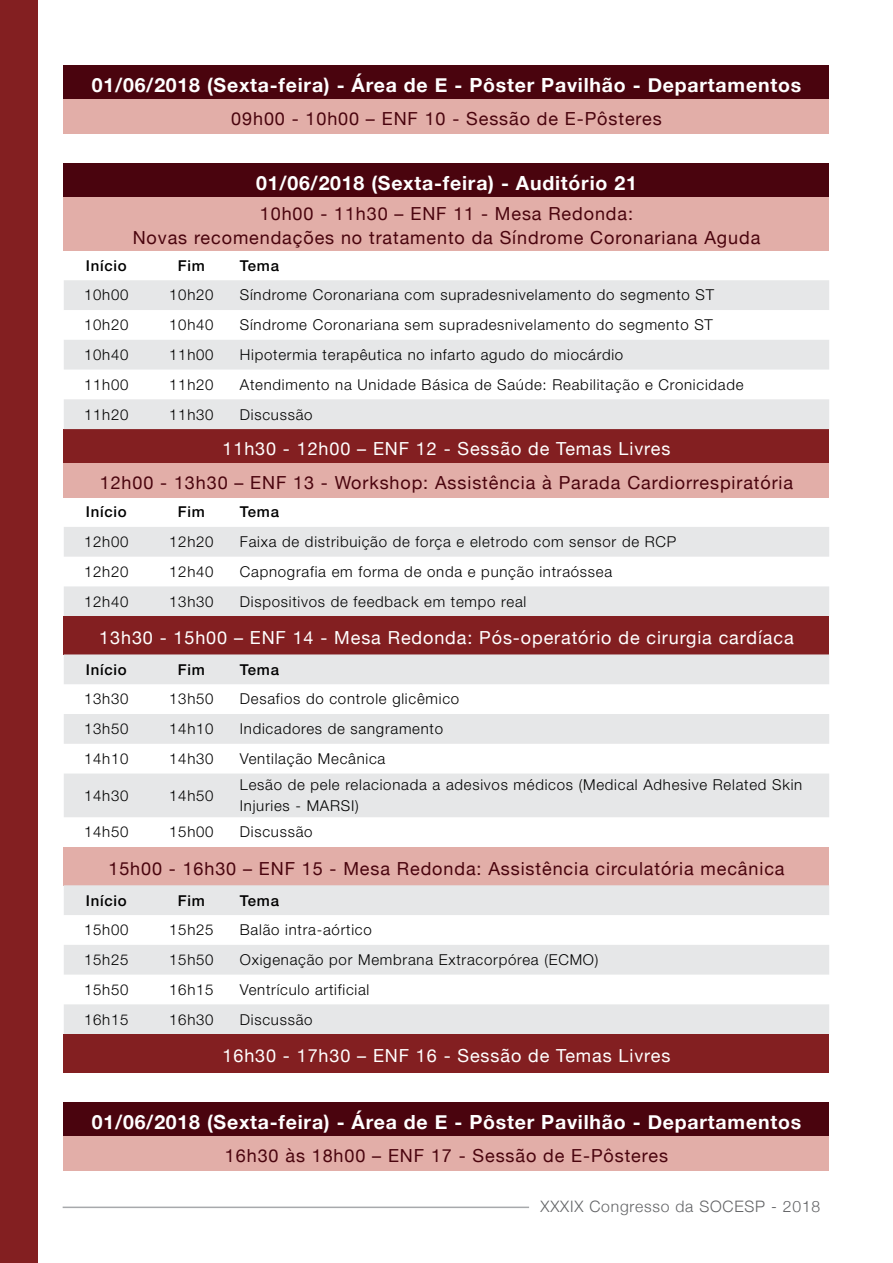
<style>
.page{position:relative;width:893px;height:1263px;background:#fff}
.page>*{position:absolute;margin:0;border:0;box-sizing:border-box;transform-origin:0 0}
.t1{font:700 19.5px "Helvetica Neue";letter-spacing:.04em;color:#fff}
.t2{font:18px/24px "Helvetica Neue";letter-spacing:.05em;color:#4a040e;text-align:center}
.t3{font:18px "Helvetica Neue";letter-spacing:.05em;color:#fff}
.t4{font:300 15.75px "Helvetica Neue";letter-spacing:.05em;color:#636466}
.t5{font:300 15px/21px "Helvetica Neue LT Std";letter-spacing:.05em;color:#000}
.t6{font:500 15px "Helvetica Neue LT Std";letter-spacing:.05em;color:#000}
</style>
<div class="page">
<hr style="left:63px;top:1206px;width:466px;height:2px;background:#a7a9ac">
<div style="left:0;top:0;width:38px;height:1263px;background:#831f21"></div>
<div style="left:64px;top:163px;width:765px;height:34px;background:#4a040e"></div>
<div style="left:64px;top:65px;width:765px;height:34px;background:#4a040e"></div>
<div style="left:64px;top:99px;width:765px;height:34px;background:#e2aea8"></div>
<div style="left:64px;top:1102px;width:765px;height:34px;background:#4a040e"></div>
<div style="left:64px;top:1136px;width:765px;height:34px;background:#e2aea8"></div>
<div style="left:64px;top:429px;width:765px;height:34px;background:#831f21"></div>
<div style="left:64px;top:197px;width:765px;height:53px;background:#e2aea8"></div>
<svg style="left:64px;top:280px;width:765px;height:149px;fill:#e6e7e8"></svg>
<div style="left:64px;top:463px;width:765px;height:34px;background:#e2aea8"></div>
<svg style="left:64px;top:527px;width:765px;height:89px;fill:#e6e7e8"></svg>
<div style="left:64px;top:616px;width:765px;height:38px;background:#831f21"></div>
<svg style="left:64px;top:654px;width:765px;height:163px;fill:#e6e7e8"></svg>
<div style="left:64px;top:847px;width:765px;height:38px;background:#e2aea8"></div>
<svg style="left:64px;top:885px;width:765px;height:149px;fill:#e6e7e8"></svg>
<div style="left:64px;top:1034px;width:765px;height:38px;background:#831f21"></div>
<h1 class="t1" style="left:92px;top:70px;width:711px">01/06/2018 (Sexta-feira) - Área de E - Pôster Pavilhão - Departamentos</h1>
<p class="t2" style="left:231px;top:108px;width:432px">09h00 - 10h00 – ENF 10 - Sessão de E-Pôsteres</p>
<h1 class="t1" style="left:256px;top:168px;width:382px">01/06/2018 (Sexta-feira) - Auditório 21</h1>
<p class="t2" style="left:133px;top:203px;width:629px">10h00 - 11h30 – ENF 11 - Mesa Redonda:<br>Novas recomendações no tratamento da Síndrome Coronariana Aguda</p>
<p class="t6" style="left:86px;top:256px;width:42px">Início</p>
<p class="t6" style="left:178px;top:256px;width:29px">Fim</p>
<p class="t6" style="left:240px;top:256px;width:41px">Tema</p>
<p class="t5" style="left:84px;top:284px;width:46px">10h00</p>
<p class="t5" style="left:169px;top:284px;width:46px">10h20</p>
<p class="t5" style="left:240px;top:284px;width:476px">Síndrome Coronariana com supradesnivelamento do segmento ST</p>
<p class="t5" style="left:84px;top:314px;width:46px">10h20</p>
<p class="t5" style="left:169px;top:314px;width:46px">10h40</p>
<p class="t5" style="left:240px;top:314px;width:475px">Síndrome Coronariana sem supradesnivelamento do segmento ST</p>
<p class="t5" style="left:84px;top:344px;width:46px">10h40</p>
<p class="t5" style="left:169px;top:344px;width:46px">11h00</p>
<p class="t5" style="left:240px;top:344px;width:385px">Hipotermia terapêutica no infarto agudo do miocárdio</p>
<p class="t5" style="left:84px;top:374px;width:46px">11h00</p>
<p class="t5" style="left:169px;top:374px;width:46px">11h20</p>
<p class="t5" style="left:240px;top:374px;width:505px">Atendimento na Unidade Básica de Saúde: Reabilitação e Cronicidade</p>
<p class="t5" style="left:84px;top:403px;width:46px">11h20</p>
<p class="t5" style="left:169px;top:403px;width:46px">11h30</p>
<p class="t5" style="left:240px;top:403px;width:74px">Discussão</p>
<p class="t3" style="left:223px;top:435px;width:449px">11h30 - 12h00 – ENF 12 - Sessão de Temas Livres</p>
<p class="t2" style="left:100px;top:471px;width:695px">12h00 - 13h30 – ENF 13 - Workshop: Assistência à Parada Cardiorrespiratória</p>
<p class="t6" style="left:86px;top:503px;width:42px">Início</p>
<p class="t6" style="left:178px;top:503px;width:29px">Fim</p>
<p class="t6" style="left:240px;top:503px;width:41px">Tema</p>
<p class="t5" style="left:84px;top:531px;width:46px">12h00</p>
<p class="t5" style="left:169px;top:531px;width:46px">12h20</p>
<p class="t5" style="left:240px;top:531px;width:438px">Faixa de distribuição de força e eletrodo com sensor de RCP</p>
<p class="t5" style="left:84px;top:561px;width:46px">12h20</p>
<p class="t5" style="left:169px;top:561px;width:46px">12h40</p>
<p class="t5" style="left:240px;top:561px;width:374px">Capnografia em forma de onda e punção intraóssea</p>
<p class="t5" style="left:84px;top:590px;width:46px">12h40</p>
<p class="t5" style="left:169px;top:590px;width:46px">13h30</p>
<p class="t5" style="left:240px;top:590px;width:288px">Dispositivos de feedback em tempo real</p>
<p class="t3" style="left:99px;top:624px;width:696px">13h30 - 15h00 – ENF 14 - Mesa Redonda: Pós-operatório de cirurgia cardíaca</p>
<p class="t6" style="left:86px;top:660px;width:42px">Início</p>
<p class="t6" style="left:178px;top:660px;width:29px">Fim</p>
<p class="t6" style="left:240px;top:660px;width:41px">Tema</p>
<p class="t5" style="left:84px;top:688px;width:46px">13h30</p>
<p class="t5" style="left:169px;top:688px;width:46px">13h50</p>
<p class="t5" style="left:240px;top:688px;width:221px">Desafios do controle glicêmico</p>
<p class="t5" style="left:84px;top:718px;width:46px">13h50</p>
<p class="t5" style="left:169px;top:718px;width:46px">14h10</p>
<p class="t5" style="left:240px;top:718px;width:205px">Indicadores de sangramento</p>
<p class="t5" style="left:84px;top:748px;width:46px">14h10</p>
<p class="t5" style="left:169px;top:748px;width:46px">14h30</p>
<p class="t5" style="left:240px;top:748px;width:147px">Ventilação Mecânica</p>
<p class="t5" style="left:84px;top:785px;width:46px">14h30</p>
<p class="t5" style="left:169px;top:785px;width:46px">14h50</p>
<p class="t5" style="left:240px;top:774px;width:564px">Lesão de pele relacionada a adesivos médicos (Medical Adhesive Related Skin<br>Injuries - MARSI)</p>
<p class="t5" style="left:84px;top:821px;width:46px">14h50</p>
<p class="t5" style="left:169px;top:821px;width:46px">15h00</p>
<p class="t5" style="left:240px;top:821px;width:74px">Discussão</p>
<p class="t2" style="left:108px;top:857px;width:678px">15h00 - 16h30 – ENF 15 - Mesa Redonda: Assistência circulatória mecânica</p>
<p class="t6" style="left:86px;top:891px;width:42px">Início</p>
<p class="t6" style="left:178px;top:891px;width:29px">Fim</p>
<p class="t6" style="left:240px;top:891px;width:41px">Tema</p>
<p class="t5" style="left:84px;top:919px;width:46px">15h00</p>
<p class="t5" style="left:169px;top:919px;width:46px">15h25</p>
<p class="t5" style="left:240px;top:919px;width:133px">Balão intra-aórtico</p>
<p class="t5" style="left:84px;top:949px;width:46px">15h25</p>
<p class="t5" style="left:169px;top:949px;width:46px">15h50</p>
<p class="t5" style="left:240px;top:949px;width:360px">Oxigenação por Membrana Extracorpórea (ECMO)</p>
<p class="t5" style="left:84px;top:979px;width:46px">15h50</p>
<p class="t5" style="left:169px;top:979px;width:46px">16h15</p>
<p class="t5" style="left:240px;top:979px;width:131px">Ventrículo artificial</p>
<p class="t5" style="left:84px;top:1008px;width:46px">16h15</p>
<p class="t5" style="left:169px;top:1008px;width:46px">16h30</p>
<p class="t5" style="left:240px;top:1008px;width:74px">Discussão</p>
<p class="t3" style="left:223px;top:1042px;width:449px">16h30 - 17h30 – ENF 16 - Sessão de Temas Livres</p>
<h1 class="t1" style="left:92px;top:1107px;width:711px">01/06/2018 (Sexta-feira) - Área de E - Pôster Pavilhão - Departamentos</h1>
<p class="t2" style="left:225px;top:1145px;width:444px">16h30 às 18h00 – ENF 17 - Sessão de E-Pôsteres</p>
<p class="t4" style="left:541px;top:1193px;width:281px">XXXIX Congresso da SOCESP - 2018</p>
</div>
